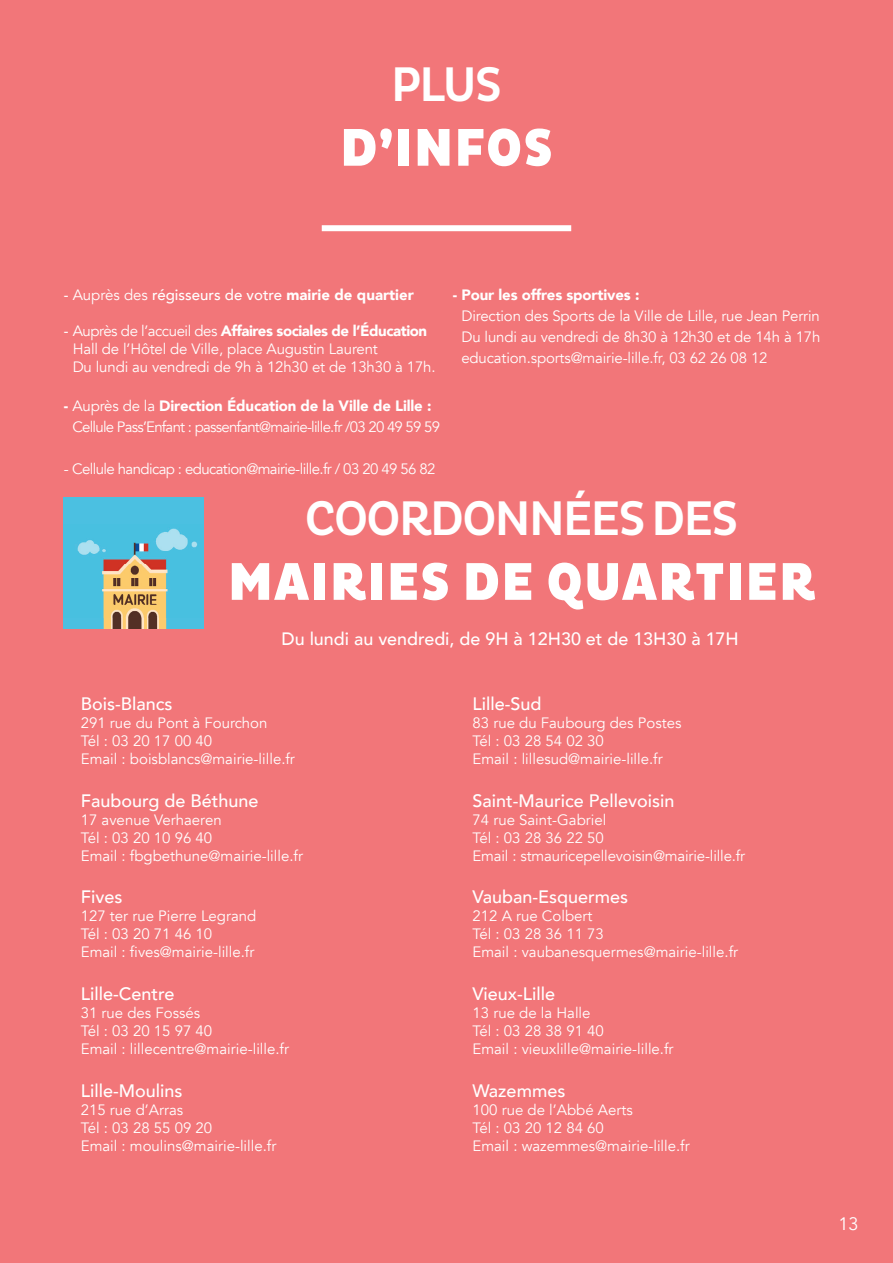
<style>
.page{position:relative;width:893px;height:1263px;background:#f27679}
.page>*{position:absolute;margin:0;border:0;box-sizing:border-box;transform-origin:0 0}
.t1{font:900 54px "Pluto Cond";letter-spacing:.015em;color:#fff}
.t2{font:500 49.5px "Pluto Cond";letter-spacing:-.045em;color:#fff}
.Style_de_paragraphe{font:500 18px "Avenir";color:#fff}
.qurtier{font:500 18px "Avenir";color:#fff}
.t3{font:18px "Avenir";color:#fff}
.t4{font:500 17.85px "Avenir";color:#fff}
.Style_de_paragraphe-2{font:15px/21px "Avenir";color:#fff}
.Style_de_paragraphe-3{font:15px/21px "Avenir";letter-spacing:-.05em;color:#fff;text-align:center}
.Style_de_paragraphe-4{font:15px "Avenir";letter-spacing:-.04em;color:#fff}
.t5{font:500 15px "Avenir";color:#fff}
.s1{font-weight:400}
.s2{font-weight:900}
.s3{font-weight:500}
</style>
<div class="page">
<div style="left:322px;top:225px;width:249px;height:6px;background:#fff"></div>
<img style="left:64px;top:498px;width:139px;height:131px">
<p class="t2" style="left:391px;top:56px;width:113px">PLUS</p>
<p class="t1" style="left:340px;top:116px;width:215px">D’INFOS</p>
<p class="t5" style="left:64px;top:282px;width:352px">- <span class="s1">Auprès des</span> régisseurs de votre <span class="s2">mairie de quartier</span></p>
<p class="Style_de_paragraphe-2" style="left:73px;top:322px;width:364px;line-height:18px;text-indent:-9px"><span class="s3">-</span> Auprès de l’accueil des <span class="s2">Affaires sociales de l’Éducation<br></span>Hall de l’Hôtel de Ville, place Augustin Laurent<br>Du lundi au vendredi de 9h à 12h30 et de 13h30 à 17h.</p>
<p class="Style_de_paragraphe-3" style="left:64px;top:395px;width:378px"><span class="s2">-</span> Auprès de la <span class="s2">Direction Éducation de la Ville de Lille :<br></span>Cellule Pass’Enfant : passenfant@mairie-lille.fr /03 20 49 59 59</p>
<p class="Style_de_paragraphe-4" style="left:64px;top:460px;width:373px">- Cellule handicap : education@mairie-lille.fr / 03 20 49 56 82</p>
<p class="Style_de_paragraphe-2" style="left:461px;top:284px;width:360px;text-indent:-9px"><span class="s2">- Pour les offres sportives :<br></span>Direction des Sports de la Ville de Lille, rue Jean Perrin Du lundi au vendredi de 8h30 à 12h30 et de 14h à 17h education.sports@mairie-lille.fr, 03 62 26 08 12</p>
<p class="t2" style="left:305px;top:490px;width:436px">COORDONNÉES DES</p>
<p class="t1" style="left:228px;top:550px;width:589px">MAIRIES DE QUARTIER</p>
<p class="t4" style="left:281px;top:623px;width:459px">Du lundi au vendredi, de 9H à 12H30 et de 13H30 à 17H</p>
<p class="qurtier" style="left:81px;top:688px;width:93px">Bois-Blancs</p>
<p class="Style_de_paragraphe-2" style="left:81px;top:712px;width:188px">291 rue du Pont à Fourchon</p>
<p class="Style_de_paragraphe-2" style="left:81px;top:730px;width:133px">Tél : 03 20 17 00 40</p>
<p class="Style_de_paragraphe-2" style="left:81px;top:748px;width:216px">Email : boisblancs@mairie-lille.fr</p>
<p class="Style_de_paragraphe" style="left:81px;top:785px;width:179px">Faubourg de Béthune</p>
<p class="Style_de_paragraphe-2" style="left:81px;top:809px;width:142px">17 avenue Verhaeren</p>
<p class="Style_de_paragraphe-2" style="left:81px;top:827px;width:133px">Tél : 03 20 10 96 40</p>
<p class="Style_de_paragraphe-2" style="left:81px;top:845px;width:224px">Email : fbgbethune@mairie-lille.fr</p>
<p class="Style_de_paragraphe" style="left:81px;top:882px;width:43px">Fives</p>
<p class="Style_de_paragraphe-2" style="left:81px;top:906px;width:177px">127 ter rue Pierre Legrand</p>
<p class="Style_de_paragraphe-2" style="left:81px;top:924px;width:133px">Tél : 03 20 71 46 10</p>
<p class="Style_de_paragraphe-2" style="left:81px;top:942px;width:175px">Email : fives@mairie-lille.fr</p>
<p class="Style_de_paragraphe" style="left:81px;top:978px;width:95px">Lille-Centre</p>
<p class="Style_de_paragraphe-2" style="left:81px;top:1003px;width:121px">31 rue des Fossés</p>
<p class="Style_de_paragraphe-2" style="left:81px;top:1021px;width:133px">Tél : 03 20 15 97 40</p>
<p class="Style_de_paragraphe-2" style="left:81px;top:1039px;width:210px">Email : lillecentre@mairie-lille.fr</p>
<p class="Style_de_paragraphe" style="left:81px;top:1075px;width:103px">Lille-Moulins</p>
<p class="Style_de_paragraphe-2" style="left:81px;top:1100px;width:104px">215 rue d’Arras</p>
<p class="Style_de_paragraphe-2" style="left:81px;top:1118px;width:133px">Tél : 03 28 55 09 20</p>
<p class="Style_de_paragraphe-2" style="left:81px;top:1136px;width:197px">Email : moulins@mairie-lille.fr</p>
<p class="Style_de_paragraphe" style="left:472px;top:688px;width:71px">Lille-Sud</p>
<p class="Style_de_paragraphe-2" style="left:472px;top:712px;width:210px">83 rue du Faubourg des Postes</p>
<p class="Style_de_paragraphe-2" style="left:472px;top:730px;width:133px">Tél : 03 28 54 02 30</p>
<p class="Style_de_paragraphe-2" style="left:472px;top:748px;width:192px">Email : lillesud@mairie-lille.fr</p>
<p class="Style_de_paragraphe" style="left:472px;top:785px;width:204px">Saint-Maurice Pellevoisin</p>
<p class="Style_de_paragraphe-2" style="left:472px;top:809px;width:135px">74 rue Saint-Gabriel</p>
<p class="Style_de_paragraphe-2" style="left:472px;top:827px;width:133px">Tél : 03 28 36 22 50</p>
<p class="Style_de_paragraphe-2" style="left:472px;top:845px;width:274px">Email : stmauricepellevoisin@mairie-lille.fr</p>
<p class="Style_de_paragraphe" style="left:472px;top:882px;width:157px">Vauban-Esquermes</p>
<p class="Style_de_paragraphe-2" style="left:472px;top:906px;width:121px">212 A rue Colbert</p>
<p class="Style_de_paragraphe-2" style="left:472px;top:924px;width:133px">Tél : 03 28 36 11 73</p>
<p class="Style_de_paragraphe-2" style="left:472px;top:942px;width:267px">Email : vaubanesquermes@mairie-lille.fr</p>
<p class="Style_de_paragraphe" style="left:472px;top:978px;width:84px">Vieux-Lille</p>
<p class="Style_de_paragraphe-2" style="left:472px;top:1003px;width:120px">13 rue de la Halle</p>
<p class="Style_de_paragraphe-2" style="left:472px;top:1021px;width:133px">Tél : 03 28 38 91 40</p>
<p class="Style_de_paragraphe-2" style="left:472px;top:1039px;width:203px">Email : vieuxlille@mairie-lille.fr</p>
<p class="Style_de_paragraphe" style="left:472px;top:1075px;width:94px">Wazemmes</p>
<p class="Style_de_paragraphe-2" style="left:472px;top:1100px;width:162px">100 rue de l’Abbé Aerts</p>
<p class="Style_de_paragraphe-2" style="left:472px;top:1118px;width:133px">Tél : 03 20 12 84 60</p>
<p class="Style_de_paragraphe-2" style="left:472px;top:1136px;width:219px">Email : wazemmes@mairie-lille.fr</p>
<p class="t3" style="left:838px;top:1213px;width:22px">13</p>
</div>
